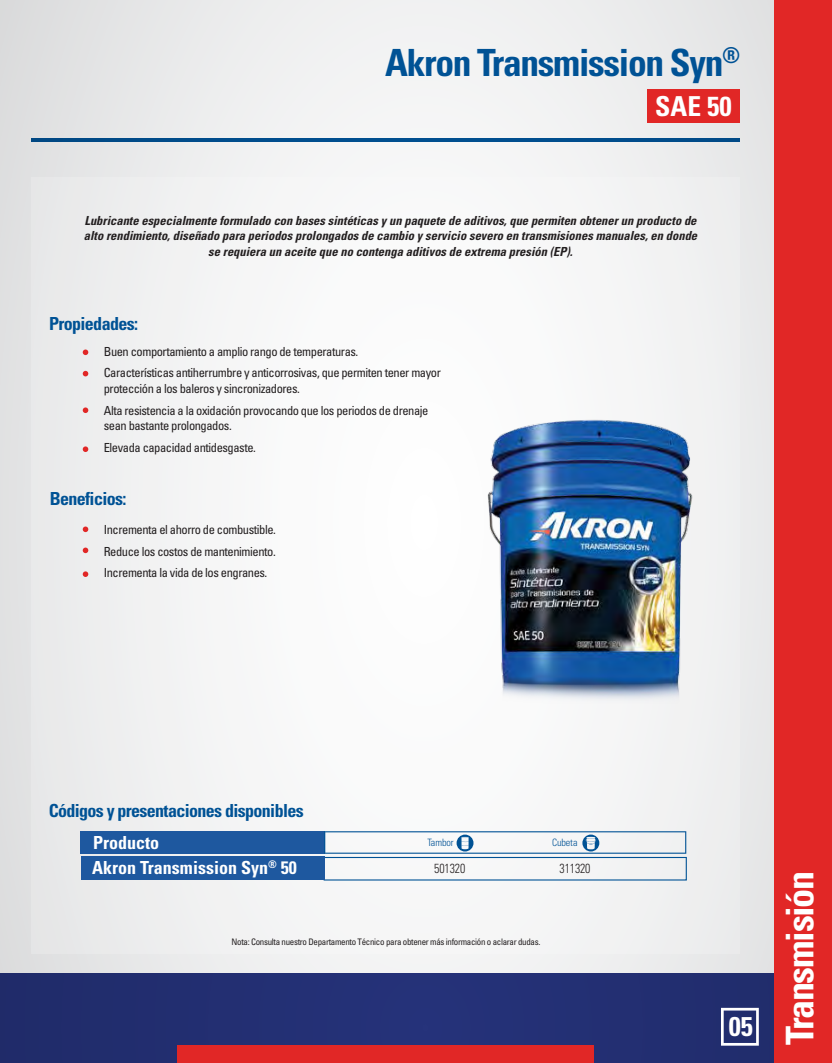
<style>
.page{position:relative;width:832px;height:1063px;background:#fff}
.page>*{position:absolute;margin:0;border:0;box-sizing:border-box;transform-origin:0 0}
.t1{font:700 condensed 38.12px "Univers";letter-spacing:-.035em;color:#fff}
.t2{font:700 condensed 37.5px "Univers";letter-spacing:-.035em;color:#005295}
.t3{font:700 condensed 27.5px "Univers";color:#fff}
.t4{font:700 condensed 27.12px "Univers";color:#fff}
.t5{font:700 condensed 18px "Univers";letter-spacing:-.035em;color:#005295}
.t6{font:700 condensed 18px "Univers";color:#fff}
.t7{font:300 condensed 13.12px "Univers";letter-spacing:-.01em;color:#231f20;scale:.9 1}
.t8{font:condensed 12.5px/21.9px "Univers";letter-spacing:-.035em;color:#231f20}
.t9{font:italic 700 condensed 12.5px/15.5px "Univers";color:#231f20;text-align:center}
.t10{font:300 condensed 10.12px "Univers";letter-spacing:-.01em;color:#005295}
.t11{font:condensed 9px "Univers";letter-spacing:-.035em;color:#231f20}
</style>
<div class="page">
<div style="left:0;top:0;width:832px;height:1062px;background:linear-gradient(to right,#e4e6e8,#eceef0)"></div>
<div style="left:0;top:974px;width:832px;height:89px;background:#232f72"></div>
<svg style="left:721px;top:1008px;width:37px;height:38px"></svg>
<div style="left:32px;top:177px;width:708px;height:776px;background:#f5f6f6"></div>
<div style="left:774px;top:0;width:58px;height:1063px;background:#e12726"></div>
<div style="left:178px;top:1046px;width:416px;height:17px;background:#e12726"></div>
<svg style="left:83px;top:350px;width:5px;height:5px"></svg>
<svg style="left:83px;top:371px;width:5px;height:5px"></svg>
<svg style="left:83px;top:407px;width:5px;height:6px"></svg>
<svg style="left:83px;top:446px;width:5px;height:6px"></svg>
<svg style="left:83px;top:527px;width:5px;height:5px"></svg>
<svg style="left:83px;top:548px;width:5px;height:5px"></svg>
<svg style="left:83px;top:571px;width:5px;height:6px"></svg>
<div style="left:647px;top:89px;width:93px;height:34px;background:#e12726"></div>
<div style="left:81px;top:831px;width:244px;height:23px;background:#1e589f"></div>
<div style="left:323px;top:857px;width:364px;height:24px;border:1px solid #005295"></div>
<div style="left:81px;top:857px;width:243px;height:23px;background:#1e589f"></div>
<svg style="left:324px;top:831px;width:362px;height:23px"></svg>
<img style="left:488px;top:420px;width:205px;height:279px">
<h2 class="t2" style="left:385px;top:40px;width:357px">Akron Transmission Syn<sup>®</sup></h2>
<h3 class="t3" style="left:655px;top:89px;width:78px">SAE 50</h3>
<p class="t9" style="left:84px;top:213px;width:615px">Lubricante especialmente formulado con bases sintéticas y un paquete de aditivos, que permiten obtener un producto de alto rendimiento, diseñado para periodos prolongados de cambio y servicio severo en transmisiones manuales, en donde se requiera un aceite que no contenga aditivos de extrema presión (EP).</p>
<h3 class="t5" style="left:49px;top:313px;width:91px">Propiedades:</h3>
<p class="t8" style="left:104px;top:340px;width:338px">Buen comportamiento a amplio rango de temperaturas.<br>Características antiherrumbre y anticorrosivas, que permiten tener mayor</p>
<p class="t8" style="left:104px;top:377px;width:326px">protección a los baleros y sincronizadores.<br>Alta resistencia a la oxidación provocando que los periodos de drenaje</p>
<p class="t8" style="left:104px;top:415px;width:154px">sean bastante prolongados.<br>Elevada capacidad antidesgaste.</p>
<h3 class="t5" style="left:50px;top:488px;width:78px">Beneficios:</h3>
<p class="t8" style="left:104px;top:518px;width:174px;text-align:justify">Incrementa el ahorro de combustible.<br>Reduce los costos de mantenimiento.<br>Incrementa la vida de los engranes.</p>
<h3 class="t5" style="left:49px;top:799px;width:257px">Códigos y presentaciones disponibles</h3>
<h3 class="t6" style="left:93px;top:832px;width:68px">Producto</h3>
<p class="t10" style="left:427px;top:837px;width:28px">Tambor</p>
<p class="t10" style="left:552px;top:836px;width:27px">Cubeta</p>
<h3 class="t6" style="left:92px;top:857px;width:206px">Akron Transmission Syn<sup>®</sup> 50</h3>
<p class="t7" style="left:434px;top:860px;width:36px">501320</p>
<p class="t7" style="left:559px;top:860px;width:36px">311320</p>
<p class="t11" style="left:231px;top:936px;width:310px">Nota: Consulta nuestro Departamento Técnico para obtener más información o aclarar dudas.</p>
<h3 class="t4" style="left:728px;top:1010px;width:26px">05</h3>
<h1 class="t1" style="left:776px;top:1045px;width:176px;rotate:-90deg">Transmisión</h1>
</div>
